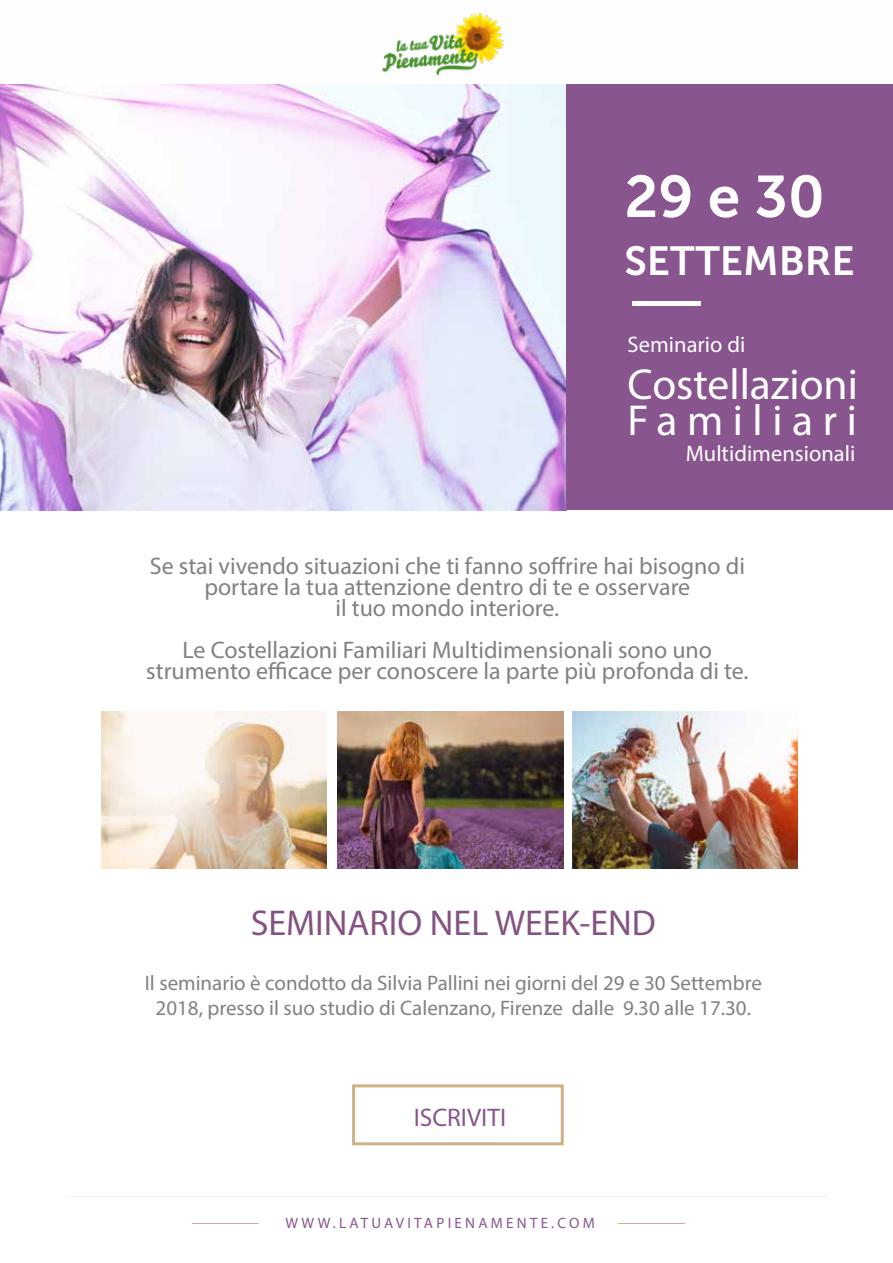
<style>
.page{position:relative;width:893px;height:1263px;background:#fff}
.page>*{position:absolute;margin:0;border:0;box-sizing:border-box;transform-origin:0 0}
.t1{font:58.5px "Museo Sans 700";color:#fefefe}
.t2{font:43.5px/36px "Myriad Pro";color:#fefefe}
.t3{font:40.5px "Museo Sans 700";color:#fefefe}
.t4{font:36px "Myriad Pro";color:#835482}
.t5{font:25.5px "Myriad Pro";color:#88558e}
.t6{font:24px/21px "Myriad Pro";color:#828181;text-align:center}
.t7{font:22.5px "Myriad Pro";color:#fefefe}
.t8{font:21px/25.2px "Myriad Pro";color:#828181;text-align:center}
.t9{font:15px "Myriad Pro";letter-spacing:.22em;color:#88558e}
</style>
<div class="page">
<img style="left:0;top:84px;width:566px;height:426px">
<img style="left:102px;top:712px;width:225px;height:156px">
<img style="left:338px;top:712px;width:225px;height:156px">
<img style="left:572px;top:712px;width:226px;height:156px">
<div style="left:567px;top:84px;width:326px;height:426px;background:#88558e"></div>
<div style="left:352px;top:1084px;width:212px;height:61px;border:3px solid #ceb287"></div>
<hr style="left:632px;top:301px;width:68px;height:4px;background:#fefefe">
<hr style="left:192px;top:1223px;width:66px;height:1px;background:#ceb28a">
<hr style="left:618px;top:1223px;width:67px;height:1px;background:#ceb28a">
<hr style="left:66px;top:1196px;width:761px;height:1px;background:#f1f1f1">
<img style="left:369px;top:13px;width:154px;height:81px">
<h1 class="t1" style="left:624px;top:164px;width:202px">29 e 30</h1>
<h3 class="t3" style="left:624px;top:239px;width:232px">SETTEMBRE</h3>
<p class="t7" style="left:628px;top:330px;width:119px">Seminario di</p>
<h2 class="t2" style="left:628px;top:366px;width:232px">Costellazioni<br>Familiari</h2>
<p class="t7" style="left:686px;top:440px;width:171px">Multidimensionali</p>
<p class="t6" style="left:150px;top:555px;width:597px">Se stai vivendo situazioni che ti fanno soffrire hai bisogno di portare la tua attenzione dentro di te e osservare<br>il tuo mondo interiore.</p>
<p class="t6" style="left:146px;top:639px;width:604px">Le Costellazioni Familiari Multidimensionali sono uno strumento efficace per conoscere la parte più profonda di te.</p>
<h3 class="t4" style="left:251px;top:900px;width:407px">SEMINARIO NEL WEEK-END</h3>
<p class="t8" style="left:145px;top:970px;width:619px">Il seminario è condotto da Silvia Pallini nei giorni del 29 e 30 Settembre<br>2018, presso il suo studio di Calenzano, Firenze dalle 9.30 alle 17.30.</p>
<p class="t5" style="left:414px;top:1102px;width:94px">ISCRIVITI</p>
<p class="t9" style="left:285px;top:1213px;width:311px">WWW.LATUAVITAPIENAMENTE.COM</p>
</div>
